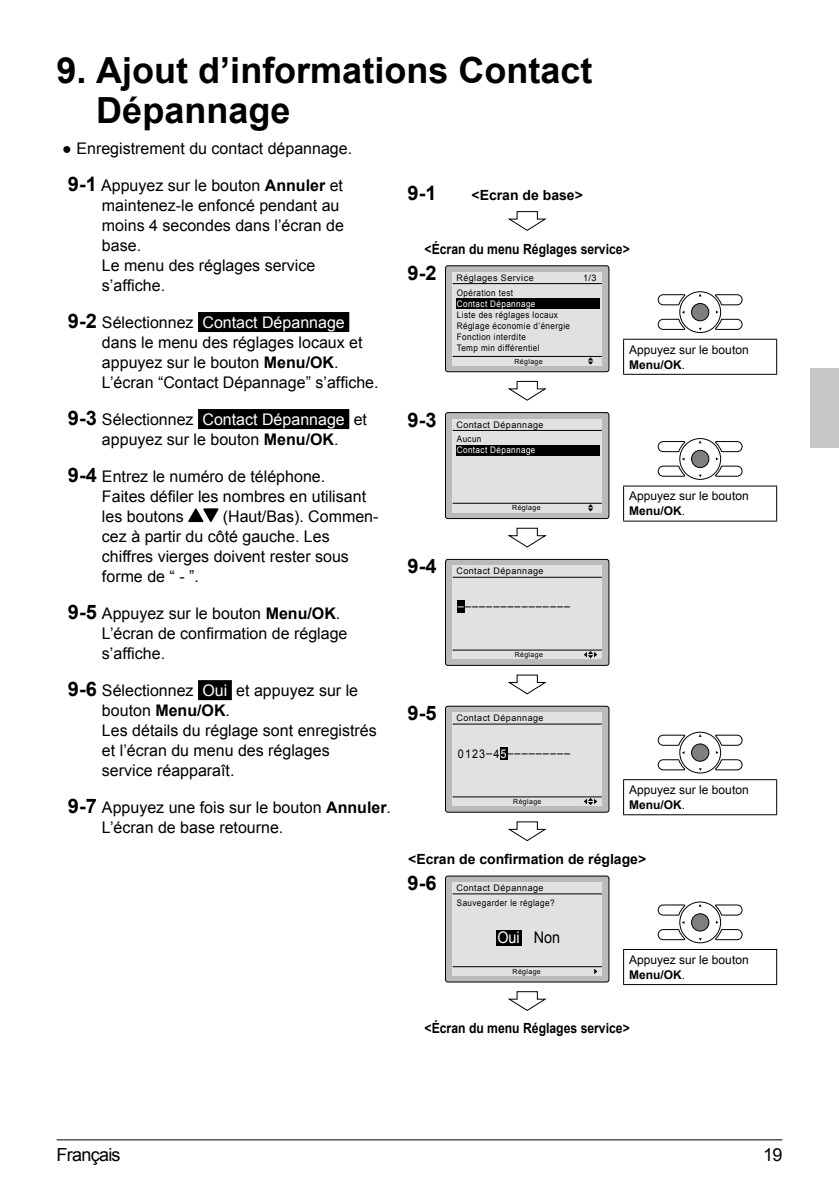
<style>
.page{position:relative;width:839px;height:1191px;background:#fff}
.page>*{position:absolute;margin:0;border:0;box-sizing:border-box;transform-origin:0 0}
.t1{font:700 36px/39.6px "Arial";color:#000}
.t2{font:700 20px "Arial";color:#000}
.t3{font:18px "Arial";letter-spacing:-.04em;color:#000}
.t4{font:16px/20px "Arial";color:#000}
.t5{font:16px "Arial";color:#fff;scale:.9 1}
.t6{font:700 14px "Arial";color:#000;scale:.87 1}
.t7{font:700 14px "Arial";color:#000}
.t8{font:12px/15px "Arial";color:#000}
.t9{font:12px "Arial";color:#000;scale:.9 1}
.t10{font:9px/11px "Arial";letter-spacing:.05em;color:#000;scale:.9 1}
.t11{font:9px/14.8px "Arial";letter-spacing:.05em;color:#000}
.t12{font:9px "Arial";letter-spacing:.05em;color:#fff;scale:.9 1}
.t13{font:7px "Arial";letter-spacing:.05em;color:#000}
.s1{font-weight:700;font-size:20px}
.s2{font-weight:700}
.s3{color:#fff}
.s4{color:#000}
</style>
<div class="page">
<hr style="left:57px;top:1139px;width:725px;height:1px;background:#000">
<div style="left:811px;top:369px;width:28px;height:79px;background:#c7c7c7"></div>
<div style="left:198px;top:312px;width:151px;height:20px;background:#000"></div>
<div style="left:198px;top:409px;width:151px;height:20px;background:#000"></div>
<div style="left:198px;top:680px;width:34px;height:20px;background:#000"></div>
<svg style="left:188px;top:508px;width:31px;height:14px"></svg>
<svg style="left:507px;top:211px;width:40px;height:20px"></svg>
<div style="left:445px;top:266px;width:164px;height:106px;background:#bababa;border-radius:2px"></div>
<div style="left:445px;top:265px;width:164px;height:107px;border:1px solid #000;border-radius:2px"></div>
<div style="left:453px;top:272px;width:149px;height:93px;background:#e1e1e1"></div>
<hr style="left:453px;top:283px;width:149px;height:1px;background:#000">
<hr style="left:453px;top:356px;width:149px;height:1px;background:#000">
<svg style="left:588px;top:357px;width:5px;height:8px"></svg>
<div style="left:456px;top:298px;width:144px;height:11px;background:#000"></div>
<svg style="left:507px;top:380px;width:40px;height:21px"></svg>
<div style="left:679px;top:291px;width:42px;height:42px;border:1px solid #000;border-radius:50%"></div>
<svg style="left:658px;top:292px;width:85px;height:40px"></svg>
<hr style="left:623px;top:339px;width:154px;height:1px;background:#000">
<hr style="left:623px;top:340px;width:1px;height:34px;background:#000">
<hr style="left:776px;top:340px;width:1px;height:34px;background:#000">
<hr style="left:623px;top:374px;width:154px;height:1px;background:#000">
<div style="left:445px;top:413px;width:164px;height:105px;background:#bababa;border-radius:2px"></div>
<div style="left:445px;top:412px;width:164px;height:107px;border:1px solid #000;border-radius:2px"></div>
<div style="left:453px;top:419px;width:149px;height:93px;background:#e1e1e1"></div>
<hr style="left:453px;top:430px;width:149px;height:1px;background:#000">
<hr style="left:453px;top:503px;width:149px;height:1px;background:#000">
<svg style="left:588px;top:504px;width:5px;height:7px"></svg>
<div style="left:456px;top:445px;width:144px;height:11px;background:#000"></div>
<svg style="left:507px;top:527px;width:40px;height:21px"></svg>
<div style="left:679px;top:438px;width:42px;height:42px;border:1px solid #000;border-radius:50%"></div>
<svg style="left:658px;top:438px;width:85px;height:41px"></svg>
<hr style="left:623px;top:485px;width:154px;height:1px;background:#000">
<hr style="left:623px;top:486px;width:1px;height:35px;background:#000">
<hr style="left:776px;top:486px;width:1px;height:35px;background:#000">
<hr style="left:623px;top:521px;width:154px;height:1px;background:#000">
<div style="left:445px;top:559px;width:164px;height:106px;background:#bababa;border-radius:2px"></div>
<div style="left:445px;top:559px;width:164px;height:107px;border:1px solid #000;border-radius:2px"></div>
<div style="left:453px;top:566px;width:149px;height:93px;background:#e1e1e1"></div>
<hr style="left:453px;top:577px;width:149px;height:1px;background:#000">
<hr style="left:453px;top:649px;width:149px;height:1px;background:#000">
<div style="left:457px;top:600px;width:8px;height:13px;background:#000"></div>
<svg style="left:584px;top:651px;width:13px;height:7px"></svg>
<svg style="left:507px;top:674px;width:40px;height:21px"></svg>
<div style="left:445px;top:706px;width:164px;height:106px;background:#bababa;border-radius:2px"></div>
<div style="left:445px;top:706px;width:164px;height:107px;border:1px solid #000;border-radius:2px"></div>
<div style="left:453px;top:712px;width:149px;height:94px;background:#e1e1e1"></div>
<hr style="left:453px;top:723px;width:149px;height:1px;background:#000">
<hr style="left:453px;top:796px;width:149px;height:1px;background:#000">
<div style="left:500px;top:747px;width:8px;height:13px;background:#000"></div>
<svg style="left:584px;top:798px;width:13px;height:7px"></svg>
<svg style="left:508px;top:821px;width:39px;height:21px"></svg>
<svg style="left:658px;top:732px;width:85px;height:41px"></svg>
<hr style="left:623px;top:779px;width:154px;height:1px;background:#000">
<hr style="left:623px;top:780px;width:1px;height:34px;background:#000">
<hr style="left:776px;top:780px;width:1px;height:34px;background:#000">
<hr style="left:623px;top:814px;width:154px;height:1px;background:#000">
<div style="left:445px;top:876px;width:164px;height:106px;background:#bababa;border-radius:2px"></div>
<div style="left:445px;top:875px;width:164px;height:107px;border:1px solid #000;border-radius:2px"></div>
<div style="left:453px;top:882px;width:149px;height:94px;background:#e1e1e1"></div>
<hr style="left:453px;top:893px;width:149px;height:1px;background:#000">
<hr style="left:453px;top:966px;width:149px;height:1px;background:#000">
<div style="left:496px;top:930px;width:26px;height:16px;background:#000"></div>
<svg style="left:594px;top:968px;width:3px;height:6px"></svg>
<svg style="left:507px;top:991px;width:40px;height:20px"></svg>
<div style="left:679px;top:901px;width:42px;height:42px;border:1px solid #000;border-radius:50%"></div>
<svg style="left:658px;top:902px;width:85px;height:41px"></svg>
<hr style="left:623px;top:949px;width:154px;height:1px;background:#000">
<hr style="left:623px;top:950px;width:1px;height:34px;background:#000">
<hr style="left:776px;top:950px;width:1px;height:34px;background:#000">
<hr style="left:623px;top:984px;width:154px;height:1px;background:#000">
<h1 class="t1" style="left:96px;top:51px;width:498px;text-indent:-40px">9. Ajout d’informations Contact<br>Dépannage</h1>
<p class="t4" style="left:62px;top:138px;width:291px">● Enregistrement du contact dépannage.</p>
<p class="t4" style="left:102px;top:175px;width:243px;text-indent:-34px"><span class="s1">9-1</span> Appuyez sur le bouton <span class="s2">Annuler</span> et maintenez-le enfoncé pendant au moins 4 secondes dans l’écran de base.<br>Le menu des réglages service s’affiche.</p>
<p class="t4" style="left:102px;top:312px;width:278px;text-indent:-34px"><span class="s1">9-2</span> Sélectionnez <span class="s3">Contact Dépannage </span>dans le menu des réglages locaux et appuyez sur le bouton <span class="s2">Menu/OK</span>.<br>L’écran “Contact Dépannage” s’affiche.</p>
<p class="t4" style="left:68px;top:409px;width:301px;text-align:center"><span class="s1">9-3</span> Sélectionnez <span class="s3">Contact Dépannage</span> et appuyez sur le bouton <span class="s2">Menu/OK</span>.</p>
<p class="t4" style="left:102px;top:466px;width:266px;text-indent:-34px"><span class="s1">9-4</span> Entrez le numéro de téléphone.<br>Faites défiler les nombres en utilisant les boutons</p>
<p class="t2" style="left:408px;top:182px;width:30px">9-1</p>
<p class="t7" style="left:472px;top:187px;width:113px">&lt;Ecran de base&gt;</p>
<p class="t6" style="left:425px;top:241px;width:237px">&lt;Écran du menu Réglages service&gt;</p>
<p class="t2" style="left:408px;top:262px;width:30px">9-2</p>
<p class="t11" style="left:456px;top:270px;width:79px">Réglages Service<br>Opération test</p>
<p class="t12" style="left:457px;top:298px;width:89px">Contact Dépannage</p>
<p class="t10" style="left:457px;top:309px;width:127px">Liste des réglages locaux<br>Réglage économie d’énergie<br>Fonction interdite<br>Temp min différentiel</p>
<p class="t11" style="left:583px;top:270px;width:15px">1/3</p>
<p class="t8" style="left:629px;top:342px;width:121px">Appuyez sur le bouton<br><span class="s2">Menu/OK</span>.</p>
<p class="t13" style="left:514px;top:357px;width:30px">Réglage</p>
<p class="t2" style="left:408px;top:408px;width:30px">9-3</p>
<p class="t11" style="left:456px;top:417px;width:89px">Contact Dépannage<br>Aucun</p>
<p class="t12" style="left:457px;top:445px;width:89px">Contact Dépannage</p>
<p class="t8" style="left:629px;top:489px;width:121px">Appuyez sur le bouton<br><span class="s2">Menu/OK</span>.</p>
<p class="t13" style="left:512px;top:504px;width:30px">Réglage</p>
<p class="t4" style="left:102px;top:506px;width:278px;text-indent:121px">(Haut/Bas). Commen&shy;cez à partir du côté gauche. Les chiffres vierges doivent rester sous forme de “ - ”.</p>
<p class="t4" style="left:102px;top:603px;width:247px;text-indent:-34px"><span class="s1">9-5</span> Appuyez sur le bouton <span class="s2">Menu/OK</span>.<br>L’écran de confirmation de réglage s’affiche.</p>
<p class="t4" style="left:102px;top:680px;width:276px;text-indent:-34px"><span class="s1">9-6</span> Sélectionnez <span class="s3">Oui</span> et appuyez sur le bouton <span class="s2">Menu/OK</span>.<br>Les détails du réglage sont enregistrés et l’écran du menu des réglages service réapparaît.</p>
<p class="t4" style="left:102px;top:797px;width:291px;text-indent:-34px"><span class="s1">9-7</span> Appuyez une fois sur le bouton <span class="s2">Annuler</span>.<br>L’écran de base retourne.</p>
<p class="t2" style="left:408px;top:555px;width:30px">9-4</p>
<p class="t11" style="left:456px;top:564px;width:89px">Contact Dépannage</p>
<p class="t9" style="left:458px;top:599px;width:126px"><span class="s3">–</span>–––––––––––––––</p>
<p class="t13" style="left:515px;top:651px;width:30px">Réglage</p>
<p class="t2" style="left:408px;top:702px;width:30px">9-5</p>
<p class="t11" style="left:456px;top:711px;width:89px">Contact Dépannage</p>
<p class="t9" style="left:458px;top:746px;width:126px">0123–4<span class="s3">5</span>–––––––––</p>
<p class="t8" style="left:629px;top:782px;width:121px">Appuyez sur le bouton<br><span class="s2">Menu/OK</span>.</p>
<p class="t13" style="left:513px;top:798px;width:30px">Réglage</p>
<p class="t7" style="left:408px;top:851px;width:240px">&lt;Ecran de confirmation de réglage&gt;</p>
<p class="t2" style="left:408px;top:872px;width:30px">9-6</p>
<p class="t11" style="left:456px;top:880px;width:89px">Contact Dépannage</p>
<p class="t5" style="left:497px;top:929px;width:71px">Oui <span class="s4">Non</span></p>
<p class="t10" style="left:457px;top:897px;width:110px">Sauvegarder le réglage?</p>
<p class="t13" style="left:513px;top:967px;width:30px">Réglage</p>
<p class="t8" style="left:629px;top:952px;width:121px">Appuyez sur le bouton<br><span class="s2">Menu/OK</span>.</p>
<p class="t6" style="left:425px;top:1020px;width:237px">&lt;Écran du menu Réglages service&gt;</p>
<p class="t3" style="left:57px;top:1144px;width:65px">Français</p>
<p class="t3" style="left:763px;top:1144px;width:21px">19</p>
</div>
